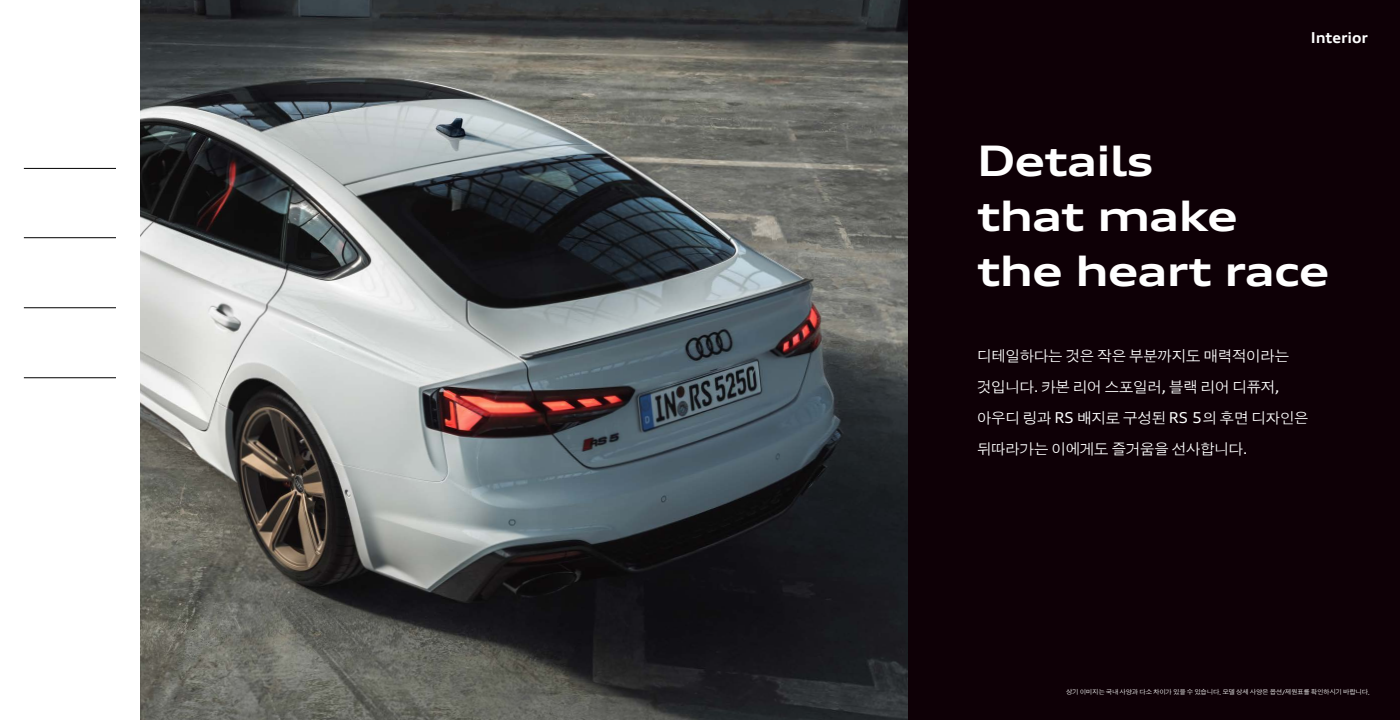
<style>
.page{position:relative;width:1400px;height:720px;background:#fff}
.page>*{position:absolute;margin:0;border:0;box-sizing:border-box;transform-origin:0 0}
.t1{font:700 expanded 42px/55px "Audi Type";letter-spacing:-.025em;color:#fff}
.t2{font:15px/31px "Audi Type KR";letter-spacing:-.05em;color:#fff}
.t3{font:700 expanded 15px "Audi Type";color:#fff}
.t4{font:6.5px "Audi Type KR";letter-spacing:-.05em;color:#fff}
.s1{font-family:"Audi Type";font-stretch:expanded}
</style>
<div class="page">
<hr style="left:24px;top:168px;width:92px;height:1px;background:#000">
<hr style="left:24px;top:237px;width:92px;height:1px;background:#000">
<hr style="left:24px;top:308px;width:92px;height:1px;background:#000">
<hr style="left:24px;top:378px;width:92px;height:1px;background:#000">
<div style="left:884px;top:0;width:516px;height:720px;background:#0e0006"></div>
<img style="left:140px;top:0;width:768px;height:720px">
<p class="t3" style="left:1311px;top:28px;width:59px">Interior</p>
<h1 class="t1" style="left:977px;top:133px;width:354px">Details<br>that make the heart race</h1>
<p class="t2" style="left:977px;top:340px;width:334px">디테일하다는 것은 작은 부분까지도 매력적이라는 것입니다<span class="s1">.</span> 카본 리어 스포일러<span class="s1">,</span> 블랙 리어 디퓨저<span class="s1">, </span>아우디 링과 <span class="s1">RS</span> 배지로 구성된 <span class="s1">RS 5</span>의 후면 디자인은 뒤따라가는 이에게도 즐거움을 선사합니다<span class="s1">.</span></p>
<p class="t4" style="left:1066px;top:688px;width:305px">상기 이미지는 국내 사양과 다소 차이가 있을 수 있습니다<span class="s1">.</span> 모델 상세 사양은 옵션<span class="s1">/</span>제원표를 확인하시기 바랍니다<span class="s1">.</span></p>
</div>
